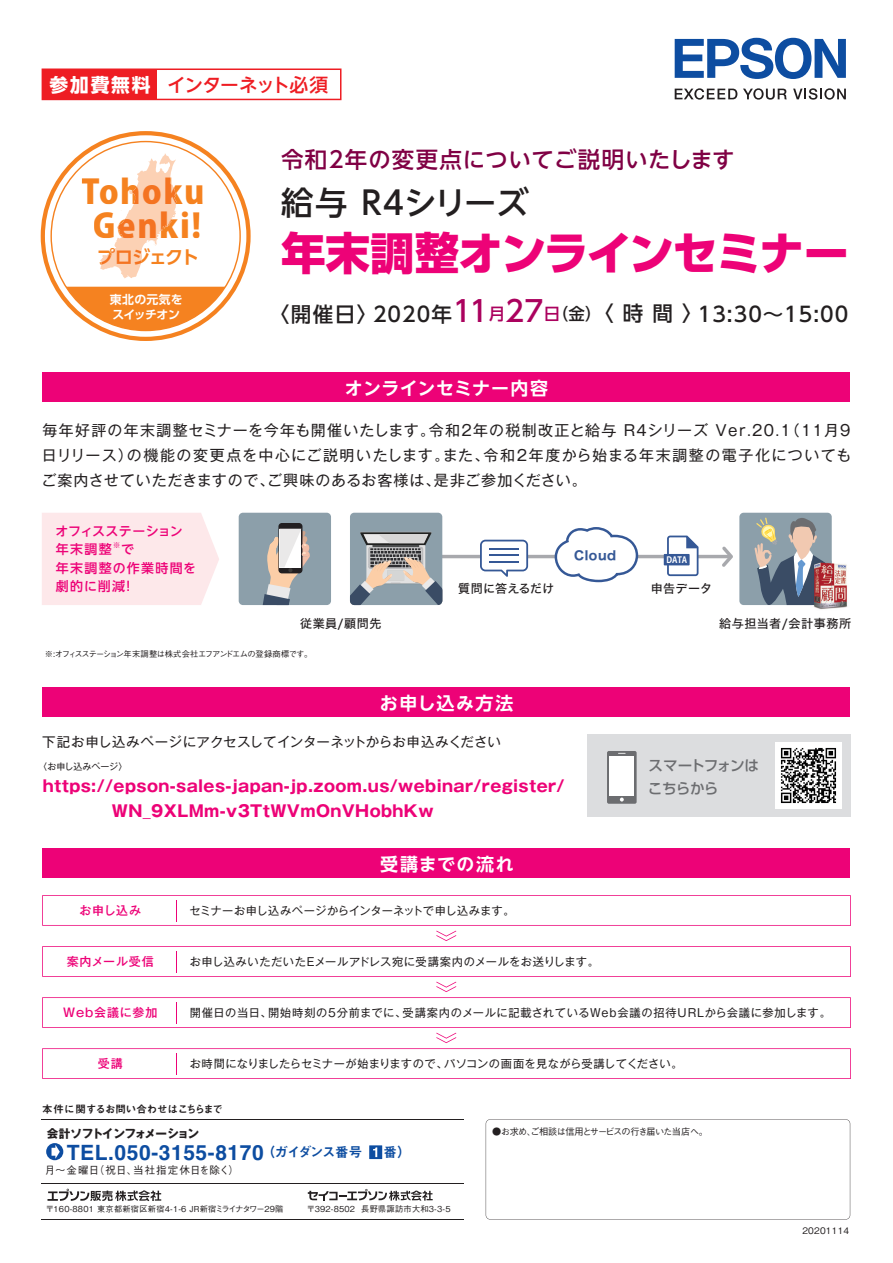
<style>
.page{position:relative;width:893px;height:1263px;background:#fff}
.page>*{position:absolute;margin:0;border:0;box-sizing:border-box;transform-origin:0 0}
.t1{font:44.55px "Shin Go Pro Heavy 90 pv RKSJ H";letter-spacing:-.02em;color:#ed0277}
.t2{font:33.15px/33.9px "Koz Go Pr 6 N Heavy 90 pv RKSJ H";letter-spacing:.05em;color:#f58220;text-align:center}
.t3{font:32.4px "UD Shin Go NT Pro Medium 90 pv RKSJ H";color:#231f20}
.t4{font:22.5px "UD Shin Go NT Pro Medium 90 pv RKSJ H";letter-spacing:.045em;color:#800044}
.t5{font:700 21px "Helvetica";letter-spacing:.025em;color:#0d4da1}
.t6{font:20.55px "UD Shin Go NT Pro Medium 90 pv RKSJ H";letter-spacing:.05em;color:#231f20}
.t7{font:18.75px "UD Shin Go NT Pro Medium 90 pv RKSJ H";letter-spacing:-.05em;color:#ee1d23}
.t8{font:18.15px "UD Shin Go Pro De Bold 90 pv RKSJ H";letter-spacing:-.085em;color:#f58220}
.t9{font:18px "UD Shin Go NT Pro De Bold 90 pv RKSJ H";letter-spacing:.015em;color:#fff}
.t10{font:18px "UD Shin Go NT Pro De Bold 90 pv RKSJ H";letter-spacing:.085em;color:#fff}
.t11{font:18px "UD Shin Go NT Pro De Bold 90 pv RKSJ H";letter-spacing:.08em;color:#fff}
.t12{font:16.05px/24.5px "Gothic MB101 Pro Bold 90 pv RKSJ H";letter-spacing:.025em;color:#ed0277}
.t13{font:15px/24.6px "Gothic MB101 Pro Regular 90 pv RKSJ H";letter-spacing:.065em;color:#231f20;text-align:justify}
.t14{font:14.55px/23.1px "UD Shin Go Pro Medium 90 pv RKSJ H";letter-spacing:-.055em;color:#6c6d70}
.t15{font:13.5px "Gothic MB101 Pro Regular 90 pv RKSJ H";letter-spacing:.015em;color:#231f20}
.t16{font:13.5px "Midashi Go Pro MB31 90 pv RKSJ H";letter-spacing:-.085em;color:#0d4da1}
.t17{font:12.9px/18.5px "UD Shin Go NT Pro Medium 90 pv RKSJ H";letter-spacing:.09em;color:#ed0277}
.t18{font:12.9px/18.5px "UD Shin Go NT Pro Medium 90 pv RKSJ H";letter-spacing:.03em;color:#ed0277}
.t19{font:12.3px "Hira Kaku Std W7 90 pv RKSJ H";letter-spacing:.05em;color:#355896}
.t20{font:12px "Hira Kaku Std W5 90 pv RKSJ H";letter-spacing:.035em;color:#231f20}
.t21{font:12px "Gothic MB101 Pro Medium 90 pv RKSJ H";letter-spacing:.075em;color:#ed0277}
.t22{font:12px "Hira Kaku Std W5 90 pv RKSJ H";letter-spacing:.01em;color:#231f20}
.t23{font:11.85px/15.3px "UD Shin Go Pro De Bold 90 pv RKSJ H";letter-spacing:-.015em;color:#fff}
.t24{font:11.7px "Gothic MB101 Pro Bold 90 pv RKSJ H";letter-spacing:-.06em;color:#231f20}
.t25{font:11.25px "Gothic MB101 Pro Regular 90 pv RKSJ H";letter-spacing:.01em;color:#231f20}
.t26{font:11.25px "Gothic MB101 Pro Regular 90 pv RKSJ H";letter-spacing:.065em;color:#231f20}
.t27{font:11.25px "Gothic MB101 Pro Regular 90 pv RKSJ H";letter-spacing:.04em;color:#231f20}
.t28{font:10.5px "Gothic BBB Pro Medium 90 pv RKSJ H";letter-spacing:.015em;color:#231f20}
.t29{font:10.5px "Midashi Go Pro MB31 90 pv RKSJ H";letter-spacing:-.01em;color:#231f20}
.t30{font:9.15px "Gothic BBB Pro Medium 90 pv RKSJ H";letter-spacing:-.065em;color:#231f20}
.t31{font:9px "Gothic MB101 Pro Regular 90 pv RKSJ H";color:#231f20}
.t32{font:9px "Gothic BBB Pr 6 N Medium 90 pv RKSJ H";letter-spacing:.025em;color:#231f20}
.t33{font:8.7px "Koz Go Pro Bold 90 pv RKSJ H";color:#fff;scale:.94 1}
.t34{font:8.25px "Gothic BBB Pro Medium 90 pv RKSJ H";letter-spacing:.025em;color:#231f20}
.t35{font:8.25px "Gothic BBB Pro Medium 90 pv RKSJ H";letter-spacing:-.08em;color:#231f20}
.t36{font:7.8px "UD Shin Go NT Pro Medium 90 pv RKSJ H";color:#ed0277}
.s1{font-family:"UD Shin Go NT Pro Bold 90 pv RKSJ H";color:#fff}
.s2{font-size:28.95px;color:#ab025e}
.s3{font-size:16.5px;color:#ab025e}
.s4{font-size:16.5px}
</style>
<div class="page">
<div style="left:587px;top:734px;width:263px;height:83px;background:#dcdddf"></div>
<div style="left:43px;top:372px;width:807px;height:30px;background:#ed0277"></div>
<div style="left:43px;top:687px;width:807px;height:30px;background:#ed0277"></div>
<div style="left:43px;top:848px;width:807px;height:30px;background:#ed0277"></div>
<div style="left:775px;top:742px;width:67px;height:67px;background:#fff"></div>
<div style="left:42px;top:513px;width:177px;height:92px;background:#fde8ea"></div>
<div style="left:739px;top:513px;width:93px;height:92px;background:#8c9faa;border-radius:4px"></div>
<hr style="left:403px;top:555px;width:327px;height:3px;background:#a8a9ad;border-radius:2px">
<svg style="left:722px;top:546px;width:11px;height:21px"></svg>
<svg style="left:42px;top:68px;width:299px;height:32px"></svg>
<svg style="left:675px;top:88px;width:62px;height:12px"></svg>
<svg style="left:743px;top:88px;width:44px;height:12px"></svg>
<svg style="left:793px;top:88px;width:53px;height:12px"></svg>
<svg style="left:675px;top:38px;width:171px;height:41px"></svg>
<div style="left:42px;top:69px;width:115px;height:30px;background:#ee1d23"></div>
<svg style="left:42px;top:895px;width:809px;height:184px"></svg>
<svg style="left:46px;top:1143px;width:17px;height:17px"></svg>
<svg style="left:52px;top:1145px;width:8px;height:13px"></svg>
<svg style="left:486px;top:1119px;width:364px;height:100px"></svg>
<svg style="left:48px;top:1189px;width:113px;height:12px"></svg>
<svg style="left:308px;top:1189px;width:125px;height:11px"></svg>
<hr style="left:42px;top:1120px;width:422px;height:1px;background:#231f20">
<hr style="left:42px;top:1219px;width:422px;height:1px;background:#231f20">
<hr style="left:42px;top:1184px;width:422px;height:1px;background:#231f20">
<div style="left:369px;top:1145px;width:13px;height:14px;background:#0d4da1"></div>
<svg style="left:373px;top:1147px;width:4px;height:10px"></svg>
<img style="left:780px;top:747px;width:57px;height:57px">
<div style="left:607px;top:751px;width:30px;height:53px;background:#6c6d70;border-radius:2px"></div>
<div style="left:609px;top:756px;width:25px;height:39px;background:#fff"></div>
<svg style="left:620px;top:797px;width:4px;height:4px"></svg>
<svg style="left:545px;top:527px;width:99px;height:56px"></svg>
<svg style="left:667px;top:536px;width:31px;height:40px"></svg>
<div style="left:664px;top:554px;width:26px;height:11px;background:#355896"></div>
<svg style="left:480px;top:540px;width:48px;height:37px"></svg>
<hr style="left:489px;top:548px;width:30px;height:2px;background:#355896">
<hr style="left:489px;top:554px;width:30px;height:2px;background:#355896">
<hr style="left:489px;top:561px;width:30px;height:2px;background:#355896">
<div style="left:350px;top:513px;width:92px;height:92px;background:#8c9faa;border-radius:4px"></div>
<div style="left:239px;top:513px;width:92px;height:92px;background:#8c9faa;border-radius:4px"></div>
<svg style="left:350px;top:532px;width:92px;height:73px"></svg>
<div style="left:278px;top:523px;width:24px;height:50px;background:linear-gradient(to right,#221f21,#221f21);border-radius:3px"></div>
<svg style="left:262px;top:529px;width:48px;height:76px"></svg>
<img style="left:812px;top:563px;width:35px;height:47px">
<svg style="left:754px;top:518px;width:78px;height:87px"></svg>
<svg style="left:41px;top:131px;width:210px;height:210px"></svg>
<p class="t7" style="left:49px;top:78px;width:280px"><span class="s1">参加費無料</span> インターネット必須</p>
<h2 class="t2" style="left:81px;top:179px;width:124px">Tohoku<br>Genki!</h2>
<p class="t8" style="left:97px;top:250px;width:104px">プロジェクト</p>
<p class="t23" style="left:110px;top:293px;width:74px">東北の元気をスイッチオン</p>
<h3 class="t4" style="left:281px;top:151px;width:455px">令和2年の変更点についてご説明いたします</h3>
<h3 class="t3" style="left:281px;top:191px;width:249px">給与 R4シリーズ</h3>
<h1 class="t1" style="left:281px;top:237px;width:569px">年末調整オンラインセミナー</h1>
<h3 class="t6" style="left:269px;top:306px;width:334px">〈開催日〉2020年<span class="s2">11</span><span class="s3">月</span><span class="s2">27</span><span class="s3">日</span><span class="s4">（金）</span></h3>
<h3 class="t6" style="left:593px;top:307px;width:257px">〈時間〉13:30～15:00</h3>
<p class="t9" style="left:345px;top:381px;width:205px">オンラインセミナー内容</p>
<p class="t13" style="left:42px;top:420px;width:811px">毎年好評の年末調整セミナーを今年も開催いたします。令和2年の税制改正と給与 R4シリーズ Ver.20.1（11月9日リリース）の機能の変更点を中心にご説明いたします。また、令和2年度から始まる年末調整の電子化についてもご案内させていただきますので、ご興味のあるお客様は、是非ご参加ください。</p>
<p class="t18" style="left:55px;top:523px;width:129px">オフィスステーション年末調整</p>
<p class="t36" style="left:113px;top:542px;width:9px">※</p>
<p class="t17" style="left:56px;top:542px;width:142px;text-indent:65px">で<br>年末調整の作業時間を劇的に削減！</p>
<p class="t20" style="left:300px;top:619px;width:83px">従業員/顧問先</p>
<p class="t35" style="left:45px;top:651px;width:269px">※:オフィスステーション年末調整は株式会社エフアンドエムの登録商標です。</p>
<p class="t19" style="left:574px;top:551px;width:44px">Cloud</p>
<p class="t33" style="left:666px;top:556px;width:23px">DATA</p>
<p class="t22" style="left:458px;top:584px;width:98px">質問に答えるだけ</p>
<p class="t20" style="left:651px;top:584px;width:63px">申告データ</p>
<p class="t20" style="left:719px;top:619px;width:134px">給与担当者/会計事務所</p>
<p class="t10" style="left:380px;top:696px;width:135px">お申し込み方法</p>
<p class="t15" style="left:42px;top:737px;width:460px">下記お申し込みページにアクセスしてインターネットからお申込みください</p>
<p class="t31" style="left:38px;top:763px;width:91px">〈お申し込みページ〉</p>
<p class="t12" style="left:112px;top:776px;width:454px;text-indent:-69px">https://epson-sales-japan-jp.zoom.us/webinar/register/<br>WN_9XLMm-v3TtWVmOnVHobhKw</p>
<p class="t11" style="left:380px;top:857px;width:135px">受講までの流れ</p>
<p class="t21" style="left:80px;top:906px;width:63px">お申し込み</p>
<p class="t25" style="left:189px;top:907px;width:327px">セミナーお申し込みページからインターネットで申し込みます。</p>
<p class="t21" style="left:67px;top:957px;width:89px">案内メール受信</p>
<p class="t27" style="left:190px;top:958px;width:411px">お申し込みいただいたEメールアドレス宛に受講案内のメールをお送りします。</p>
<p class="t14" style="left:648px;top:756px;width:113px">スマートフォンはこちらから</p>
<p class="t21" style="left:63px;top:1008px;width:96px">Web会議に参加</p>
<p class="t26" style="left:190px;top:1009px;width:643px">開催日の当日、開始時刻の5分前までに、受講案内のメールに記載されているWeb会議の招待URLから会議に参加します。</p>
<p class="t21" style="left:98px;top:1059px;width:26px">受講</p>
<p class="t25" style="left:190px;top:1060px;width:494px">お時間になりましたらセミナーが始まりますので、パソコンの画面を見ながら受講してください。</p>
<p class="t29" style="left:42px;top:1105px;width:182px">本件に関するお問い合わせはこちらまで</p>
<p class="t24" style="left:47px;top:1129px;width:154px">会計ソフトインフォメーション</p>
<h3 class="t5" style="left:67px;top:1140px;width:198px">TEL.050-3155-8170</h3>
<p class="t28" style="left:45px;top:1166px;width:196px">月～金曜日（祝日、当社指定休日を除く）</p>
<p class="t16" style="left:262px;top:1147px;width:102px">（ガイダンス番号</p>
<p class="t16" style="left:383px;top:1147px;width:29px">番）</p>
<p class="t34" style="left:46px;top:1206px;width:239px">〒160-8801 東京都新宿区新宿4-1-6 JR新宿ミライナタワー29階</p>
<p class="t34" style="left:307px;top:1206px;width:145px">〒392-8502 長野県諏訪市大和3-3-5</p>
<p class="t30" style="left:492px;top:1128px;width:217px">●お求め、ご相談は信用とサービスの行き届いた当店へ。</p>
<p class="t32" style="left:802px;top:1227px;width:48px">20201114</p>
</div>
